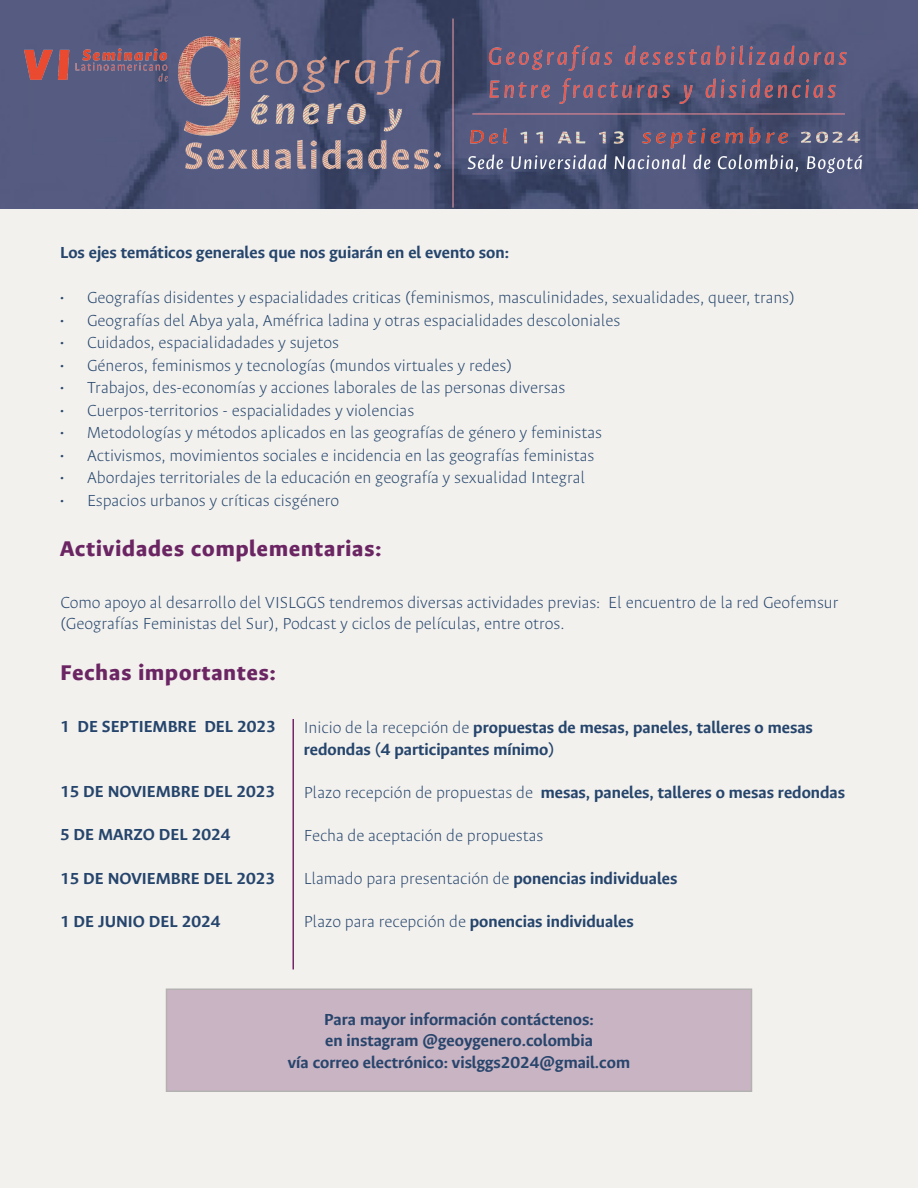
<style>
.page{position:relative;width:918px;height:1188px;background:#fff}
.page>*{position:absolute;margin:0;border:0;box-sizing:border-box;transform-origin:0 0}
.t1{font:800 24px "Ancizar Sans";letter-spacing:.04em;color:#6b2563}
.t2{font:100 18px "Ancizar Sans";color:#25456c}
.t3{font:700 18px/21.6px "Ancizar Sans";color:#26456c}
.t4{font:100 18px/21.6px "Ancizar Sans";color:#26456c}
.t5{font:700 18px "Ancizar Sans";color:#28456c}
.t6{font:700 18px "Ancizar Sans";color:#25456c}
.s1{font-weight:100}
.s2{font-weight:700}
</style>
<div class="page">
<div style="left:0;top:208px;width:918px;height:980px;background:#f2f1ee"></div>
<img style="left:0;top:0;width:918px;height:208px">
<hr style="left:292px;top:719px;width:2px;height:250px;background:#722769">
<div style="left:166px;top:989px;width:586px;height:102px;background:#c9b4c4"></div>
<img style="left:12px;top:5px;width:894px;height:218px">
<p class="t6" style="left:60px;top:242px;width:451px">Los ejes temáticos generales que nos guiarán en el evento son:</p>
<p class="t2" style="left:60px;top:288px;width:736px">• Geografías disidentes y espacialidades criticas (feminismos, masculinidades, sexualidades, queer, trans)</p>
<p class="t2" style="left:60px;top:310px;width:562px">• Geografías del Abya yala, Améfrica ladina y otras espacialidades descoloniales</p>
<p class="t2" style="left:60px;top:333px;width:281px">• Cuidados, espacialidadades y sujetos</p>
<p class="t2" style="left:60px;top:355px;width:454px">• Géneros, feminismos y tecnologías (mundos virtuales y redes)</p>
<p class="t2" style="left:60px;top:378px;width:507px">• Trabajos, des-economías y acciones laborales de las personas diversas</p>
<p class="t2" style="left:60px;top:400px;width:356px">• Cuerpos-territorios - espacialidades y violencias</p>
<p class="t2" style="left:60px;top:423px;width:544px">• Metodologías y métodos aplicados en las geografías de género y feministas</p>
<p class="t2" style="left:60px;top:445px;width:536px">• Activismos, movimientos sociales e incidencia en las geografías feministas</p>
<p class="t2" style="left:60px;top:468px;width:527px">• Abordajes territoriales de la educación en geografía y sexualidad Integral</p>
<p class="t2" style="left:60px;top:490px;width:281px">• Espacios urbanos y críticas cisgénero</p>
<p class="t1" style="left:60px;top:535px;width:323px">Actividades complementarias:</p>
<p class="t4" style="left:60px;top:591px;width:780px">Como apoyo al desarrollo del VISLGGS tendremos diversas actividades previas: El encuentro de la red Geofemsur (Geografías Feministas del Sur), Podcast y ciclos de películas, entre otros.</p>
<p class="t1" style="left:60px;top:660px;width:217px">Fechas importantes:</p>
<p class="t3" style="left:60px;top:716px;width:217px">1 DE SEPTIEMBRE DEL 2023</p>
<p class="t3" style="left:60px;top:781px;width:217px">15 DE NOVIEMBRE DEL 2023</p>
<p class="t3" style="left:60px;top:824px;width:172px">5 DE MARZO DEL 2024</p>
<p class="t3" style="left:60px;top:867px;width:217px">15 DE NOVIEMBRE DEL 2023</p>
<p class="t3" style="left:60px;top:911px;width:162px">1 DE JUNIO DEL 2024</p>
<p class="t3" style="left:304px;top:717px;width:511px"><span class="s1">Inicio de la recepción de</span> propuestas de mesas, paneles, talleres o mesas redondas (4 participantes mínimo)</p>
<p class="t3" style="left:304px;top:782px;width:543px"><span class="s1">Plazo recepción de propuestas de</span> mesas, paneles, talleres o mesas redondas</p>
<p class="t4" style="left:304px;top:825px;width:241px">Fecha de aceptación de propuestas</p>
<p class="t4" style="left:304px;top:868px;width:375px">Llamado para presentación de <span class="s2">ponencias individuales</span></p>
<p class="t3" style="left:304px;top:911px;width:332px"><span class="s1">Plazo para recepción de</span> ponencias individuales</p>
<p class="t5" style="left:324px;top:1009px;width:271px">Para mayor información contáctenos:</p>
<p class="t5" style="left:325px;top:1031px;width:269px">en instagram @geoygenero.colombia</p>
<p class="t5" style="left:288px;top:1052px;width:344px">vía correo electrónico: vislggs2024@gmail.com</p>
</div>
